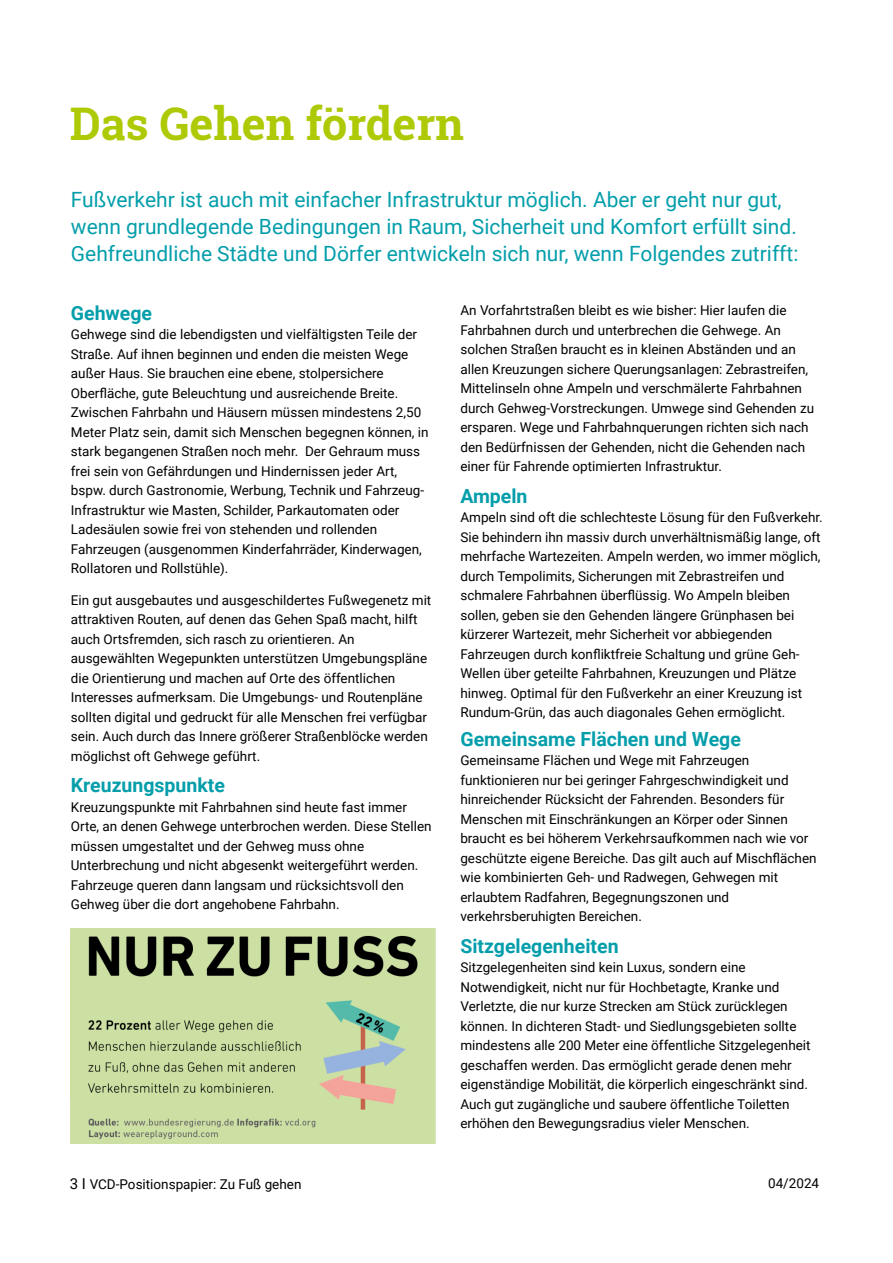
<style>
.page{position:relative;width:893px;height:1263px;background:#fff}
.page>*{position:absolute;margin:0;border:0;box-sizing:border-box;transform-origin:0 0}
.t1{font:700 45px "Roboto Slab";color:#aec905}
.t2{font:21px/27px "Roboto";color:#049eab}
.t3{font:700 19.5px "Roboto";color:#049eab}
.t4{font:13.5px/19.5px "Roboto";color:#000}
.s1{font-size:15px}
</style>
<div class="page">
<img style="left:71px;top:929px;width:364px;height:214px">
<h1 class="t1" style="left:70px;top:93px;width:396px">Das Gehen fördern</h1>
<p class="t2" style="left:71px;top:188px;width:729px">Fußverkehr ist auch mit einfacher Infrastruktur möglich. Aber er geht nur gut, wenn grundlegende Bedingungen in Raum, Sicherheit und Komfort erfüllt sind.<br>Gehfreundliche Städte und Dörfer entwickeln sich nur, wenn Folgendes zutrifft:</p>
<h3 class="t3" style="left:71px;top:305px;width:83px">Gehwege</h3>
<p class="t4" style="left:71px;top:326px;width:359px">Gehwege sind die lebendigsten und vielfältigsten Teile der Straße. Auf ihnen beginnen und enden die meisten Wege außer Haus. Sie brauchen eine ebene, stolpersichere Oberfläche, gute Beleuchtung und ausreichende Breite.<br>Zwischen Fahrbahn und Häusern müssen mindestens 2,50<br>Meter Platz sein, damit sich Menschen begegnen können, in stark begangenen Straßen noch mehr. Der Gehraum muss frei sein von Gefährdungen und Hindernissen jeder Art, bspw. durch Gastronomie, Werbung, Technik und Fahrzeug-Infrastruktur wie Masten, Schilder, Parkautomaten oder Ladesäulen sowie frei von stehenden und rollenden Fahrzeugen (ausgenommen Kinderfahrräder, Kinderwagen, Rollatoren und Rollstühle).</p>
<p class="t4" style="left:71px;top:592px;width:362px">Ein gut ausgebautes und ausgeschildertes Fußwegenetz mit attraktiven Routen, auf denen das Gehen Spaß macht, hilft auch Ortsfremden, sich rasch zu orientieren. An ausgewählten Wegepunkten unterstützen Umgebungspläne die Orientierung und machen auf Orte des öffentlichen Interesses aufmerksam. Die Umgebungs- und Routenpläne sollten digital und gedruckt für alle Menschen frei verfügbar sein. Auch durch das Innere größerer Straßenblöcke werden möglichst oft Gehwege geführt.</p>
<h3 class="t3" style="left:71px;top:778px;width:156px">Kreuzungspunkte</h3>
<p class="t4" style="left:71px;top:799px;width:362px">Kreuzungspunkte mit Fahrbahnen sind heute fast immer Orte, an denen Gehwege unterbrochen werden. Diese Stellen müssen umgestaltet und der Gehweg muss ohne Unterbrechung und nicht abgesenkt weitergeführt werden.<br>Fahrzeuge queren dann langsam und rücksichtsvoll den Gehweg über die dort angehobene Fahrbahn.</p>
<p class="t4" style="left:460px;top:302px;width:355px">An Vorfahrtstraßen bleibt es wie bisher: Hier laufen die Fahrbahnen durch und unterbrechen die Gehwege. An solchen Straßen braucht es in kleinen Abständen und an allen Kreuzungen sichere Querungsanlagen: Zebrastreifen, Mittelinseln ohne Ampeln und verschmälerte Fahrbahnen durch Gehweg-Vorstreckungen. Umwege sind Gehenden zu ersparen. Wege und Fahrbahnquerungen richten sich nach den Bedürfnissen der Gehenden, nicht die Gehenden nach einer für Fahrende optimierten Infrastruktur.</p>
<h3 class="t3" style="left:460px;top:488px;width:69px">Ampeln</h3>
<p class="t4" style="left:460px;top:509px;width:364px">Ampeln sind oft die schlechteste Lösung für den Fußverkehr.<br>Sie behindern ihn massiv durch unverhältnismäßig lange, oft mehrfache Wartezeiten. Ampeln werden, wo immer möglich, durch Tempolimits, Sicherungen mit Zebrastreifen und schmalere Fahrbahnen überflüssig. Wo Ampeln bleiben sollen, geben sie den Gehenden längere Grünphasen bei kürzerer Wartezeit, mehr Sicherheit vor abbiegenden Fahrzeugen durch konfliktfreie Schaltung und grüne Geh-Wellen über geteilte Fahrbahnen, Kreuzungen und Plätze hinweg. Optimal für den Fußverkehr an einer Kreuzung ist Rundum-Grün, das auch diagonales Gehen ermöglicht.</p>
<h3 class="t3" style="left:460px;top:731px;width:282px">Gemeinsame Flächen und Wege</h3>
<p class="t4" style="left:460px;top:752px;width:358px">Gemeinsame Flächen und Wege mit Fahrzeugen funktionieren nur bei geringer Fahrgeschwindigkeit und hinreichender Rücksicht der Fahrenden. Besonders für Menschen mit Einschränkungen an Körper oder Sinnen braucht es bei höherem Verkehrsaufkommen nach wie vor geschützte eigene Bereiche. Das gilt auch auf Mischflächen wie kombinierten Geh- und Radwegen, Gehwegen mit erlaubtem Radfahren, Begegnungszonen und verkehrsberuhigten Bereichen.</p>
<h3 class="t3" style="left:460px;top:938px;width:160px">Sitzgelegenheiten</h3>
<p class="t4" style="left:460px;top:959px;width:352px">Sitzgelegenheiten sind kein Luxus, sondern eine Notwendigkeit, nicht nur für Hochbetagte, Kranke und Verletzte, die nur kurze Strecken am Stück zurücklegen können. In dichteren Stadt- und Siedlungsgebieten sollte mindestens alle 200 Meter eine öffentliche Sitzgelegenheit geschaffen werden. Das ermöglicht gerade denen mehr eigenständige Mobilität, die körperlich eingeschränkt sind.<br>Auch gut zugängliche und saubere öffentliche Toiletten erhöhen den Bewegungsradius vieler Menschen.</p>
<p class="t4" style="left:70px;top:1175px;width:233px"><span class="s1">3 I</span> VCD-Positionspapier: Zu Fuß gehen</p>
<p class="t4" style="left:768px;top:1175px;width:53px">04/2024</p>
</div>
